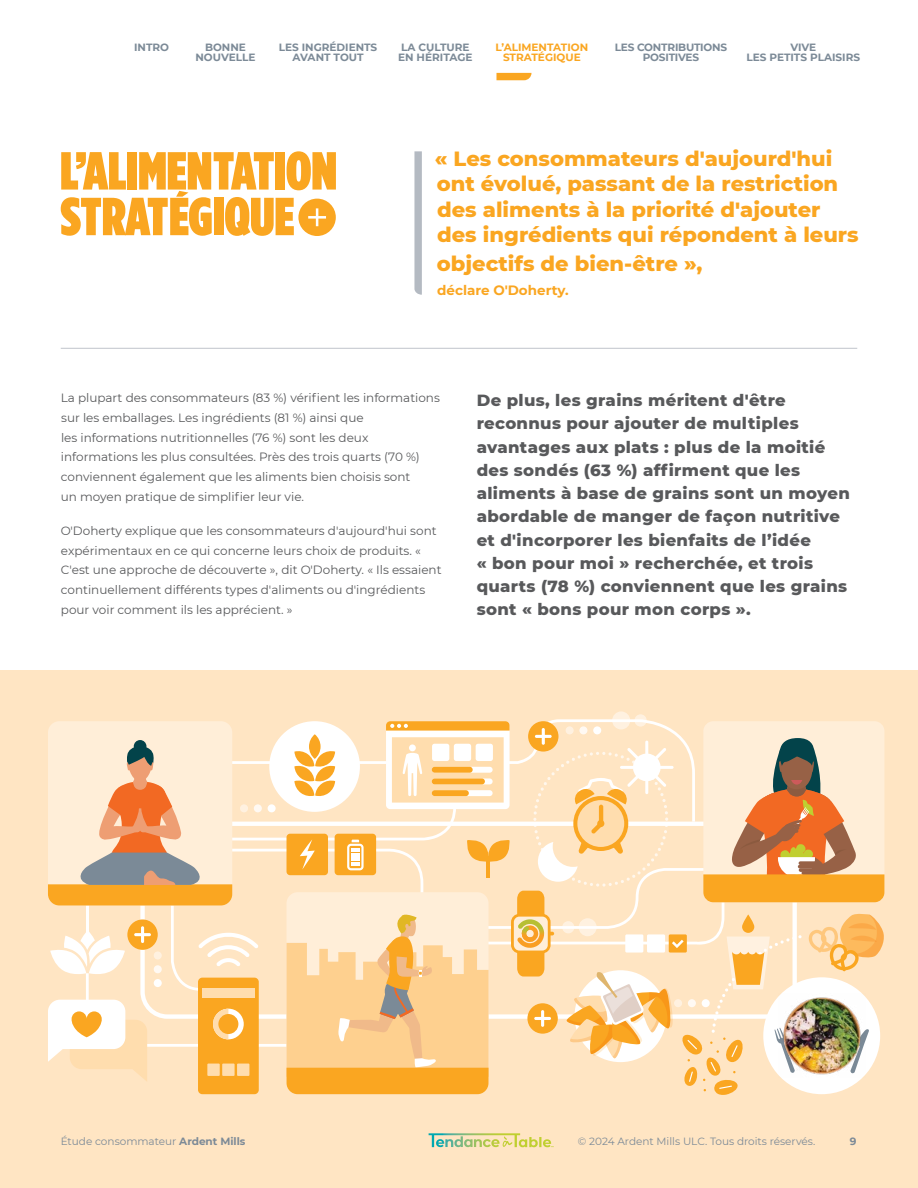
<style>
.page{position:relative;width:918px;height:1188px;background:#fff}
.page>*{position:absolute;margin:0;border:0;box-sizing:border-box;transform-origin:0 0}
.t1{font:800 21px/25.5px "Montserrat";color:#faa621}
.t2{font:800 16.5px/23.2px "Montserrat";letter-spacing:.02em;color:#58595b}
.t3{font:700 13.5px "Montserrat";color:#faa621}
.t4{font:12px/20px "Montserrat";color:#58595b}
.t5{font:700 10.5px/10.5px "Montserrat";color:#7c8a97;text-align:center}
.t6{font:10.5px "Montserrat";color:#7c8a97}
.t7{font:700 10.5px/10.5px "Montserrat";letter-spacing:-.02em;color:#7c8a97;text-align:center}
.t8{font:700 10.5px/10.5px "Montserrat";color:#faa621;text-align:center}
.s1{font-weight:700}
</style>
<div class="page">
<svg style="left:414px;top:151px;width:8px;height:144px"></svg>
<hr style="left:61px;top:348px;width:796px;height:1px;background:#c7cbd1">
<div style="left:1px;top:670px;width:917px;height:518px;background:#ffe5c3"></div>
<svg style="left:299px;top:719px;width:382px;height:18px"></svg>
<div style="left:48px;top:721px;width:184px;height:185px;background:#ffeed8;border-radius:11px"></div>
<div style="left:269px;top:721px;width:91px;height:91px;background:#fff;border-radius:50%"></div>
<div style="left:386px;top:721px;width:124px;height:88px;background:#fff;border-radius:4px"></div>
<svg style="left:386px;top:721px;width:124px;height:10px"></svg>
<div style="left:528px;top:721px;width:30px;height:31px;background:#faa621;border-radius:50%"></div>
<hr style="left:542px;top:728px;width:3px;height:17px;background:#fff;border-radius:2px">
<hr style="left:535px;top:735px;width:17px;height:3px;background:#fff;border-radius:2px">
<div style="left:703px;top:721px;width:181px;height:181px;background:#ffeed8;border-radius:10px"></div>
<div style="left:566px;top:726px;width:8px;height:8px;background:#fff1e0;border-radius:50%"></div>
<div style="left:579px;top:726px;width:8px;height:8px;background:#fff9f3;border-radius:50%"></div>
<div style="left:593px;top:726px;width:8px;height:8px;background:#fff;border-radius:50%"></div>
<svg style="left:612px;top:711px;width:18px;height:18px"></svg>
<svg style="left:634px;top:714px;width:13px;height:13px"></svg>
<svg style="left:309px;top:734px;width:12px;height:25px"></svg>
<svg style="left:48px;top:737px;width:837px;height:358px"></svg>
<img style="left:779px;top:993px;width:86px;height:84px">
<svg style="left:61px;top:151px;width:275px;height:85px"></svg>
<svg style="left:496px;top:73px;width:35px;height:7px"></svg>
<svg style="left:429px;top:1133px;width:125px;height:14px"></svg>
<p class="t5" style="left:134px;top:41px;width:36px">INTRO</p>
<p class="t5" style="left:279px;top:41px;width:100px">LES INGRÉDIENTS<br>AVANT TOUT</p>
<p class="t5" style="left:398px;top:41px;width:76px;text-align:left">LA CULTURE<br>EN HÉRITAGE</p>
<p class="t7" style="left:615px;top:41px;width:114px">LES CONTRIBUTIONS<br>POSITIVES</p>
<p class="t5" style="left:746px;top:41px;width:115px">VIVE<br>LES PETITS PLAISIRS</p>
<p class="t5" style="left:196px;top:41px;width:62px">BONNE<br>NOUVELLE</p>
<p class="t8" style="left:496px;top:41px;width:94px">L’ALIMENTATION<br>STRATÉGIQUE</p>
<h1 class="t1" style="left:435px;top:144px;width:425px">« Les consommateurs d'aujourd'hui ont évolué, passant de la restriction des aliments à la priorité d'ajouter des ingrédients qui répondent à leurs</h1>
<h1 class="t1" style="left:437px;top:249px;width:267px">objectifs de bien-être »,</h1>
<p class="t3" style="left:437px;top:280px;width:133px">déclare O'Doherty.</p>
<p class="t4" style="left:61px;top:387px;width:381px">La plupart des consommateurs (83 %) vérifient les informations sur les emballages. Les ingrédients (81 %) ainsi que<br>les informations nutritionnelles (76 %) sont les deux informations les plus consultées. Près des trois quarts (70 %) conviennent également que les aliments bien choisis sont<br>un moyen pratique de simplifier leur vie.</p>
<p class="t4" style="left:61px;top:520px;width:382px">O'Doherty explique que les consommateurs d'aujourd'hui sont expérimentaux en ce qui concerne leurs choix de produits. « C'est une approche de découverte », dit O'Doherty. « Ils essaient continuellement différents types d'aliments ou d'ingrédients pour voir comment ils les apprécient. »</p>
<p class="t2" style="left:477px;top:388px;width:375px">De plus, les grains méritent d'être reconnus pour ajouter de multiples avantages aux plats : plus de la moitié des sondés (63 %) affirment que les aliments à base de grains sont un moyen abordable de manger de façon nutritive et d'incorporer les bienfaits de l’idée<br>« bon pour moi » recherchée, et trois quarts (78 %) conviennent que les grains sont « bons pour mon corps ».</p>
<p class="t6" style="left:61px;top:1134px;width:186px">Étude consommateur <span class="s1">Ardent Mills</span></p>
<p class="t6" style="left:578px;top:1134px;width:239px">© 2024 Ardent Mills ULC. Tous droits réservés.</p>
<p class="t5" style="left:850px;top:1136px;width:8px">9</p>
</div>
